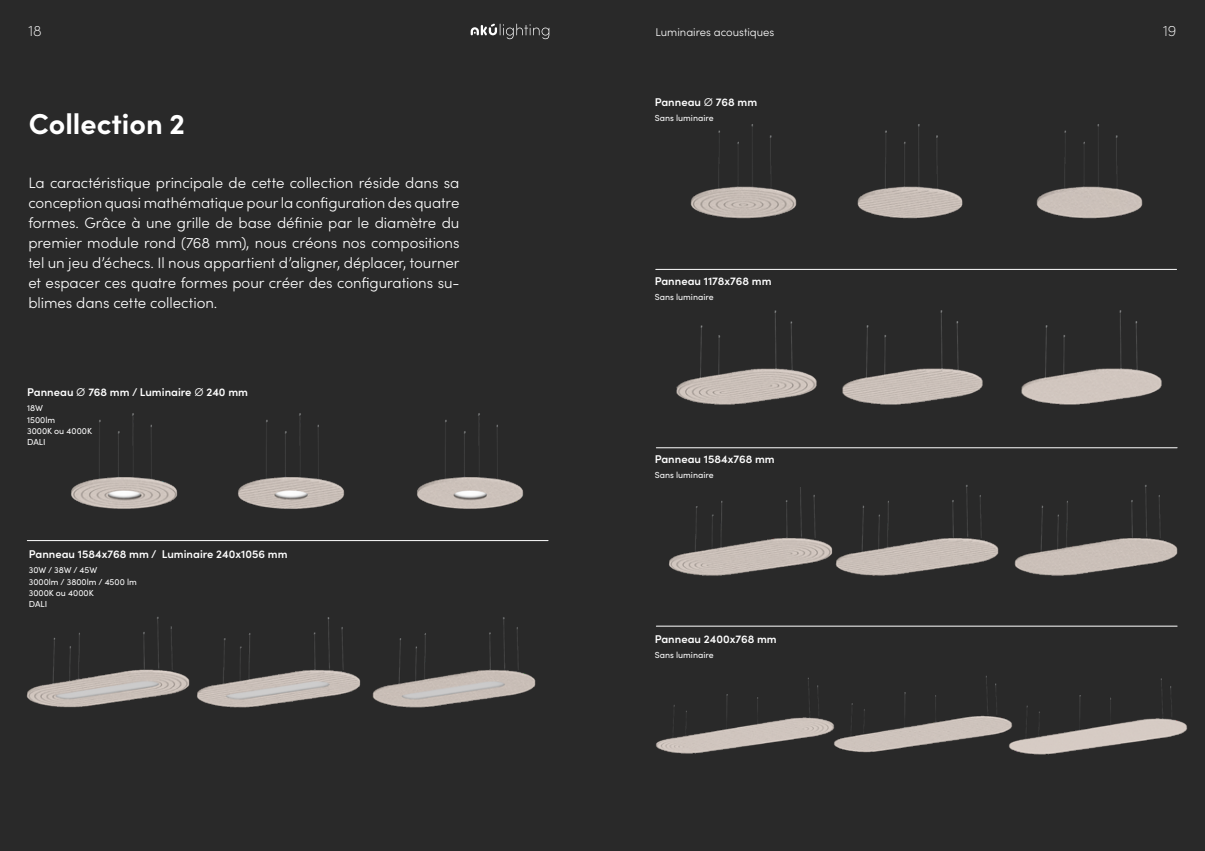
<style>
.page{position:relative;width:1205px;height:851px;background:#fff}
.page>*{position:absolute;margin:0;border:0;box-sizing:border-box;transform-origin:0 0}
.t1{font:700 28.75px "Sofia Pro";color:#fff}
.t2{font:300 15px/20px "Sofia Pro";letter-spacing:-.005em;color:#fff;text-align:justify}
.t3{font:200 15px "Sofia Pro";color:#fff}
.t4{font:600 11.25px "Sofia Pro";color:#fff}
.t5{font:300 11.25px "Sofia Pro";color:#fff}
.t6{font:8.75px "Sofia Pro";color:#fff}
</style>
<div class="page">
<div style="left:0;top:0;width:1205px;height:850px;background:#292929"></div>
<hr style="left:27px;top:540px;width:521px;height:1px;background:#fff">
<img style="left:71px;top:413px;width:107px;height:96px">
<img style="left:238px;top:413px;width:107px;height:96px">
<img style="left:417px;top:413px;width:107px;height:96px">
<img style="left:26px;top:617px;width:155px;height:91px">
<img style="left:181px;top:617px;width:175px;height:91px">
<img style="left:356px;top:617px;width:180px;height:91px">
<hr style="left:656px;top:269px;width:520px;height:1px;background:#fff">
<hr style="left:656px;top:447px;width:521px;height:1px;background:#fff">
<hr style="left:656px;top:625px;width:521px;height:1px;background:#fff">
<img style="left:690px;top:124px;width:107px;height:95px">
<img style="left:857px;top:124px;width:106px;height:95px">
<img style="left:1036px;top:124px;width:107px;height:95px">
<img style="left:676px;top:310px;width:141px;height:95px">
<img style="left:842px;top:310px;width:320px;height:95px">
<img style="left:669px;top:487px;width:150px;height:89px">
<img style="left:819px;top:485px;width:180px;height:91px">
<img style="left:1014px;top:485px;width:164px;height:91px">
<img style="left:656px;top:677px;width:169px;height:77px">
<img style="left:825px;top:676px;width:175px;height:77px">
<img style="left:1000px;top:678px;width:188px;height:77px">
<svg style="left:471px;top:24px;width:78px;height:15px"></svg>
<p class="t3" style="left:28px;top:20px;width:15px">18</p>
<p class="t5" style="left:656px;top:24px;width:120px">Luminaires acoustiques</p>
<p class="t3" style="left:1163px;top:20px;width:15px">19</p>
<p class="t1" style="left:29px;top:102px;width:158px">Collection 2</p>
<p class="t2" style="left:28px;top:172px;width:433px">La caractéristique principale de cette collection réside dans sa conception quasi mathématique pour la configuration des quatre formes. Grâce à une grille de base définie par le diamètre du premier module rond (768 mm), nous créons nos compositions tel un jeu d’échecs. Il nous appartient d’aligner, déplacer, tourner et espacer ces quatre formes pour créer des configurations su&shy;blimes dans cette collection.</p>
<p class="t4" style="left:27px;top:384px;width:222px">Panneau ∅ 768 mm / Luminaire ∅ 240 mm</p>
<p class="t6" style="left:27px;top:402px;width:17px">18W</p>
<p class="t6" style="left:27px;top:413px;width:30px">1500lm</p>
<p class="t6" style="left:27px;top:424px;width:66px">3000K ou 4000K</p>
<p class="t6" style="left:27px;top:435px;width:20px">DALI</p>
<p class="t4" style="left:29px;top:546px;width:260px">Panneau 1584x768 mm / Luminaire 240x1056 mm</p>
<p class="t6" style="left:29px;top:564px;width:70px">30W / 38W / 45W</p>
<p class="t6" style="left:29px;top:575px;width:109px">3000lm / 3800lm / 4500 lm</p>
<p class="t6" style="left:29px;top:586px;width:66px">3000K ou 4000K</p>
<p class="t6" style="left:29px;top:597px;width:20px">DALI</p>
<p class="t4" style="left:655px;top:94px;width:104px">Panneau ∅ 768 mm</p>
<p class="t6" style="left:655px;top:112px;width:60px">Sans luminaire</p>
<p class="t4" style="left:655px;top:273px;width:118px">Panneau 1178x768 mm</p>
<p class="t6" style="left:655px;top:291px;width:60px">Sans luminaire</p>
<p class="t4" style="left:655px;top:451px;width:121px">Panneau 1584x768 mm</p>
<p class="t6" style="left:655px;top:469px;width:60px">Sans luminaire</p>
<p class="t4" style="left:655px;top:630px;width:123px">Panneau 2400x768 mm</p>
<p class="t6" style="left:655px;top:648px;width:60px">Sans luminaire</p>
</div>
